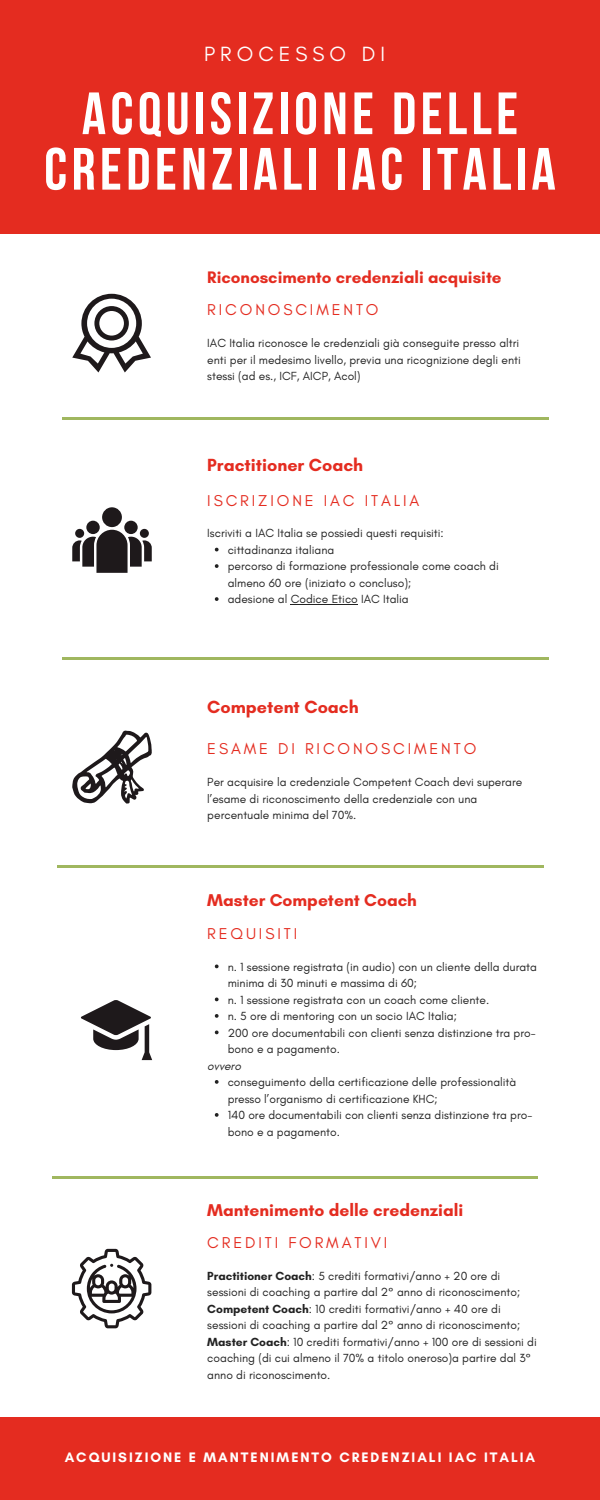
<style>
.page{position:relative;width:600px;height:1500px;background:#fff}
.page>*{position:absolute;margin:0;border:0;box-sizing:border-box;transform-origin:0 0}
.t1{font:700 59.6px/55.5px "Bebas Neue";letter-spacing:.075em;color:#fff;text-align:center}
.t2{font:21px "Glacial Indifference";letter-spacing:.24em;color:#fff}
.t3{font:700 17.9px "Glacial Indifference";color:#e42c20}
.t4{font:700 17.4px "Glacial Indifference";color:#e42c20}
.t5{font:700 17px "Glacial Indifference";color:#e42c20}
.t6{font:16px "Glacial Indifference";letter-spacing:.18em;color:#e42c20}
.t7{font:700 14px "Glacial Indifference";letter-spacing:.14em;color:#fff}
.t8{font:12px/16.5px "Glacial Indifference";color:#222}
.t9{font:italic 12px "Glacial Indifference";color:#222}
.s1{font-weight:700}
</style>
<div class="page">
<div style="left:0;top:0;width:600px;height:234px;background:#e42c20"></div>
<svg style="left:215px;top:548px;width:4px;height:3px"></svg>
<svg style="left:215px;top:564px;width:4px;height:4px"></svg>
<svg style="left:215px;top:597px;width:4px;height:4px"></svg>
<hr style="left:291px;top:604px;width:67px;height:1px;background:#222">
<svg style="left:215px;top:965px;width:4px;height:3px"></svg>
<svg style="left:215px;top:998px;width:4px;height:3px"></svg>
<svg style="left:215px;top:1014px;width:4px;height:4px"></svg>
<svg style="left:215px;top:1031px;width:4px;height:3px"></svg>
<svg style="left:215px;top:1080px;width:4px;height:4px"></svg>
<svg style="left:215px;top:1113px;width:4px;height:4px"></svg>
<div style="left:0;top:1417px;width:600px;height:83px;background:#e42c20"></div>
<hr style="left:63px;top:417px;width:486px;height:3px;background:#a0b75f">
<hr style="left:63px;top:657px;width:486px;height:3px;background:#a0b75f">
<hr style="left:57px;top:865px;width:486px;height:3px;background:#a0b75f">
<hr style="left:52px;top:1176px;width:486px;height:3px;background:#a0b75f">
<svg style="left:72px;top:294px;width:79px;height:78px"></svg>
<svg style="left:72px;top:507px;width:80px;height:66px"></svg>
<svg style="left:72px;top:731px;width:80px;height:73px"></svg>
<svg style="left:72px;top:1249px;width:79px;height:79px"></svg>
<svg style="left:81px;top:1000px;width:71px;height:60px"></svg>
<h2 class="t2" style="left:204px;top:41px;width:183px">PROCESSO DI</h2>
<h1 class="t1" style="left:44px;top:91px;width:513px">ACQUISIZIONE DELLE<br>CREDENZIALI IAC ITALIA</h1>
<h3 class="t5" style="left:207px;top:267px;width:296px">Riconoscimento credenziali acquisite</h3>
<h3 class="t6" style="left:207px;top:300px;width:173px">RICONOSCIMENTO</h3>
<p class="t8" style="left:207px;top:335px;width:315px">IAC Italia riconosce le credenziali già conseguite presso altri enti per il medesimo livello, previa una ricognizione degli enti stessi (ad es., ICF, AICP, Acol)</p>
<h3 class="t3" style="left:207px;top:454px;width:157px">Practitioner Coach</h3>
<h3 class="t6" style="left:207px;top:490px;width:214px">ISCRIZIONE IAC ITALIA</h3>
<p class="t8" style="left:207px;top:525px;width:238px">Iscriviti a IAC Italia se possiedi questi requisiti:</p>
<p class="t8" style="left:228px;top:541px;width:273px">cittadinanza italiana<br>percorso di formazione professionale come coach di almeno 60 ore (iniziato o concluso);<br>adesione al Codice Etico IAC Italia</p>
<h3 class="t3" style="left:207px;top:696px;width:153px">Competent Coach</h3>
<h3 class="t6" style="left:207px;top:739px;width:270px">ESAME DI RICONOSCIMENTO</h3>
<p class="t8" style="left:207px;top:774px;width:317px">Per acquisire la credenziale Competent Coach devi superare l’esame di riconoscimento della credenziale con una percentuale minima del 70%.</p>
<h3 class="t4" style="left:207px;top:890px;width:211px">Master Competent Coach</h3>
<h3 class="t6" style="left:207px;top:924px;width:91px">REQUISITI</h3>
<p class="t8" style="left:228px;top:958px;width:311px">n. 1 sessione registrata (in audio) con un cliente della durata minima di 30 minuti e massima di 60;<br>n. 1 sessione registrata con un coach come cliente.<br>n. 5 ore di mentoring con un socio IAC Italia;<br>200 ore documentabili con clienti senza distinzione tra pro&shy;bono e a pagamento.</p>
<p class="t8" style="left:228px;top:1074px;width:306px">conseguimento della certificazione delle professionalità presso l’organismo di certificazione KHC;<br>140 ore documentabili con clienti senza distinzione tra pro&shy;bono e a pagamento.</p>
<p class="t9" style="left:207px;top:1058px;width:35px">ovvero</p>
<h3 class="t4" style="left:207px;top:1199px;width:258px">Mantenimento delle credenziali</h3>
<h3 class="t6" style="left:207px;top:1233px;width:182px">CREDITI FORMATIVI</h3>
<p class="t8" style="left:207px;top:1267px;width:331px"><span class="s1">Practitioner Coach</span>: 5 crediti formativi/anno + 20 ore di sessioni di coaching a partire dal 2° anno di riconoscimento; <span class="s1">Competent Coach</span>: 10 crediti formativi/anno + 40 ore di sessioni di coaching a partire dal 2° anno di riconoscimento; <span class="s1">Master Coach</span>: 10 crediti formativi/anno + 100 ore di sessioni di coaching (di cui almeno il 70% a titolo oneroso)a partire dal 3° anno di riconoscimento.</p>
<p class="t7" style="left:65px;top:1449px;width:472px">ACQUISIZIONE E MANTENIMENTO CREDENZIALI IAC ITALIA</p>
</div>
